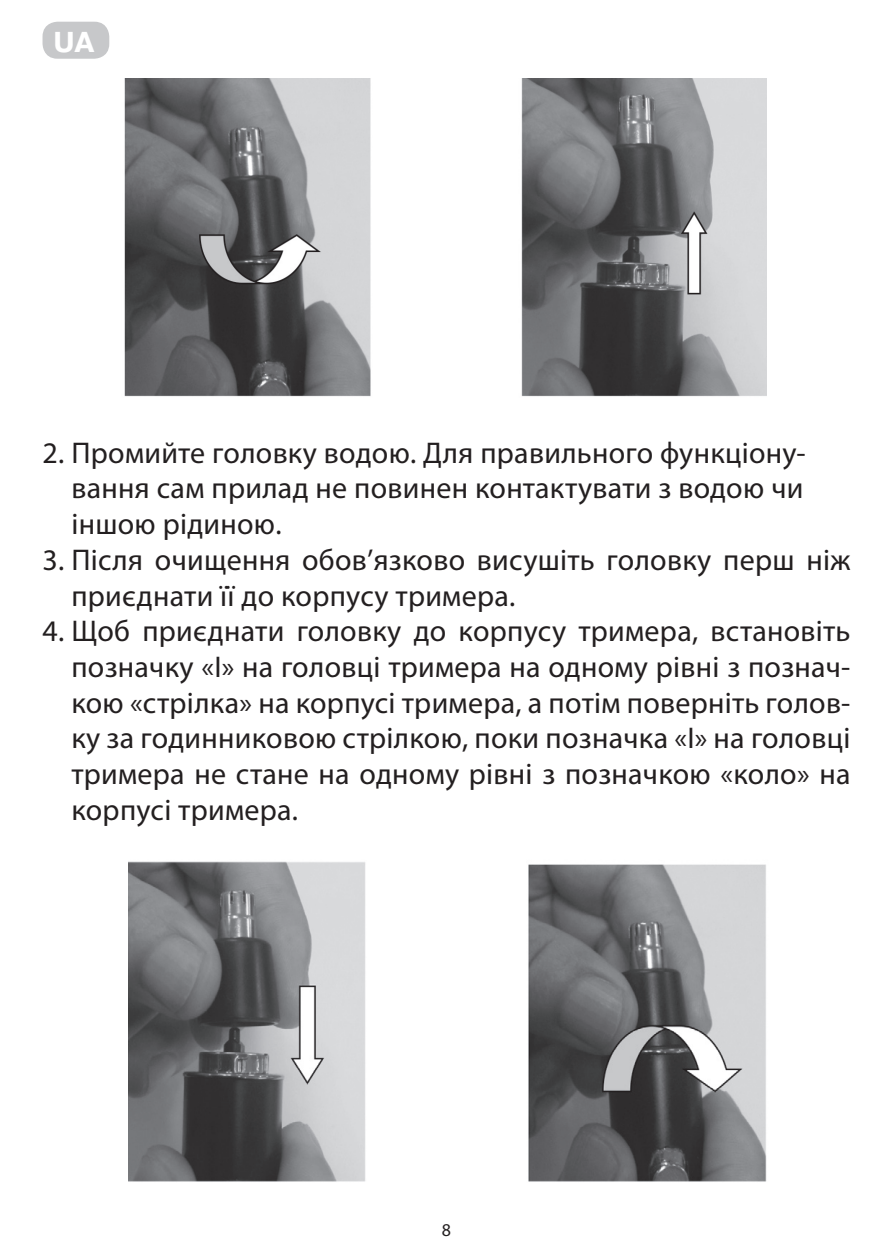
<style>
.page{position:relative;width:893px;height:1259px;background:#fff}
.page>*{position:absolute;margin:0;border:0;box-sizing:border-box;transform-origin:0 0}
.t1{font:30px/35.7px "Myriad Pro";letter-spacing:.01em;color:#231f20;text-align:justify}
.t2{font:700 28.8px "Pragmatica";color:#fff}
.t3{font:18px "Myriad Pro";color:#231f20}
</style>
<div class="page">
<div style="left:43px;top:22px;width:66px;height:37px;background:#c7c8ca;border-radius:15px"></div>
<img style="left:124px;top:78px;width:642px;height:319px">
<img style="left:128px;top:861px;width:238px;height:321px">
<img style="left:528px;top:864px;width:239px;height:318px">
<p class="t2" style="left:54px;top:23px;width:42px">UA</p>
<p class="t1" style="left:71px;top:434px;width:736px;text-indent:-29px">2. Промийте головку водою. Для правильного функціону&shy;вання сам прилад не повинен контактувати з водою чи іншою рідиною.</p>
<p class="t1" style="left:71px;top:541px;width:780px;text-indent:-29px">3. Після очищення обов’язково висушіть головку перш ніж приєднати її до корпусу тримера.</p>
<p class="t1" style="left:71px;top:613px;width:781px;text-indent:-29px">4. Щоб приєднати головку до корпусу тримера, встановіть позначку «І» на головці тримера на одному рівні з познач&shy;кою «стрілка» на корпусі тримера, а потім поверніть голов&shy;ку за годинниковою стрілкою, поки позначка «І» на головці тримера не стане на одному рівні з позначкою «коло» на корпусі тримера.</p>
<p class="t3" style="left:442px;top:1219px;width:11px">8</p>
</div>
